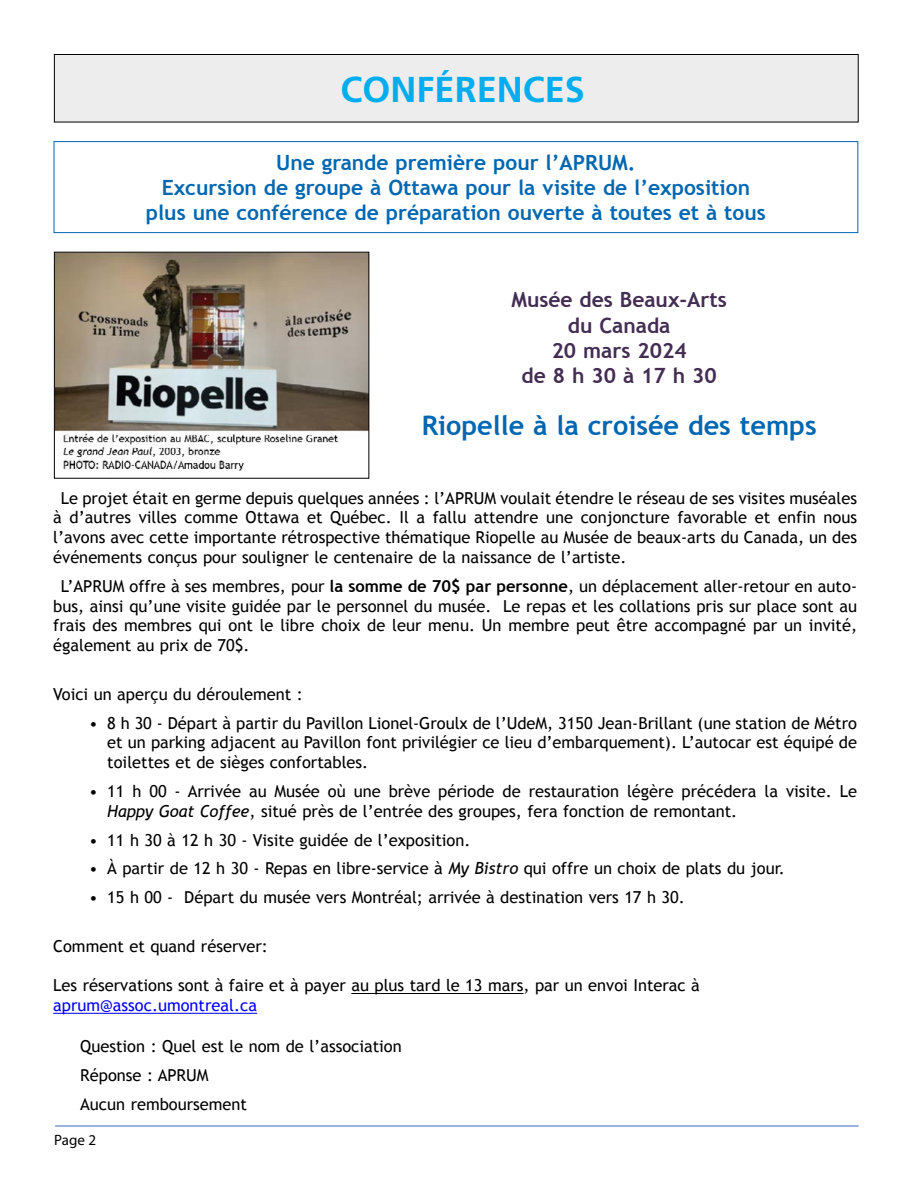
<style>
.page{position:relative;width:918px;height:1188px;background:#fff}
.page>*{position:absolute;margin:0;border:0;box-sizing:border-box;transform-origin:0 0}
.t1{font:700 36px "Frutiger";color:#00aeef}
.t2{font:700 27px "Trebuchet MS";color:#0067b1}
.t3{font:700 21px/25.2px "Trebuchet MS";color:#0067b1;text-align:center}
.t4{font:700 21px/25.2px "Trebuchet MS";color:#432d52;text-align:center}
.t5{font:16.5px/19.8px "Trebuchet MS";color:#000;text-align:justify}
.t6{font:16.5px "Trebuchet MS";color:#00f}
.t7{font:15px "Myriad Pro";color:#000}
.s1{font-weight:700}
.s2{font-style:italic}
</style>
<div class="page">
<hr style="left:55px;top:1126px;width:804px;height:1px;background:#3c65af">
<div style="left:54px;top:55px;width:804px;height:67px;background:#ededee"></div>
<div style="left:54px;top:54px;width:805px;height:68px;border:1px solid #000"></div>
<div style="left:54px;top:141px;width:804px;height:92px;border:1px solid #0067b1"></div>
<hr style="left:351px;top:993px;width:173px;height:1px;background:#000">
<hr style="left:53px;top:1013px;width:204px;height:1px;background:#00f">
<img style="left:56px;top:254px;width:311px;height:219px">
<div style="left:54px;top:252px;width:315px;height:227px;border:1px solid #000"></div>
<h1 class="t1" style="left:341px;top:69px;width:246px">CONFÉRENCES</h1>
<p class="t3" style="left:146px;top:150px;width:622px">Une grande première pour l’APRUM.<br>Excursion de groupe à Ottawa pour la visite de l’exposition plus une conférence de préparation ouverte à toutes et à tous</p>
<p class="t4" style="left:511px;top:287px;width:217px">Musée des Beaux-Arts du Canada<br>20 mars 2024<br>de 8 h 30 à 17 h 30</p>
<h2 class="t2" style="left:422px;top:409px;width:396px">Riopelle à la croisée des temps</h2>
<p class="t5" style="left:53px;top:488px;width:805px;text-indent:7px">Le projet était en germe depuis quelques années : l’APRUM voulait étendre le réseau de ses visites muséales à d’autres villes comme Ottawa et Québec. Il a fallu attendre une conjoncture favorable et enfin nous l’avons avec cette importante rétrospective thématique Riopelle au Musée de beaux-arts du Canada, un des événements conçus pour souligner le centenaire de la naissance de l’artiste.</p>
<p class="t5" style="left:53px;top:576px;width:805px;text-indent:8px">L’APRUM offre à ses membres, pour <span class="s1">la somme de 70$ par personne</span>, un déplacement aller-retour en auto&shy;bus, ainsi qu’une visite guidée par le personnel du musée. Le repas et les collations pris sur place sont au frais des membres qui ont le libre choix de leur menu. Un membre peut être accompagné par un invité, également au prix de 70$.</p>
<p class="t5" style="left:53px;top:684px;width:251px">Voici un aperçu du déroulement :</p>
<p class="t5" style="left:107px;top:713px;width:751px;text-indent:-18px">• 8 h 30 - Départ à partir du Pavillon Lionel-Groulx de l’UdeM, 3150 Jean-Brillant (une station de Métro et un parking adjacent au Pavillon font privilégier ce lieu d’embarquement). L’autocar est équipé de toilettes et de sièges confortables.</p>
<p class="t5" style="left:107px;top:781px;width:751px;text-indent:-18px">• 11 h 00 - Arrivée au Musée où une brève période de restauration légère précédera la visite. Le<br><span class="s2">Happy Goat Coffee</span>, situé près de l’entrée des groupes, fera fonction de remontant.</p>
<p class="t5" style="left:89px;top:830px;width:383px">• 11 h 30 à 12 h 30 - Visite guidée de l’exposition.</p>
<p class="t5" style="left:89px;top:859px;width:697px">• À partir de 12 h 30 - Repas en libre-service à <span class="s2">My Bistro</span> qui offre un choix de plats du jour.</p>
<p class="t5" style="left:89px;top:888px;width:597px">• 15 h 00 - Départ du musée vers Montréal; arrivée à destination vers 17 h 30.</p>
<p class="t5" style="left:53px;top:936px;width:216px">Comment et quand réserver:</p>
<p class="t5" style="left:53px;top:976px;width:648px">Les réservations sont à faire et à payer au plus tard le 13 mars, par un envoi Interac à</p>
<p class="t6" style="left:53px;top:996px;width:205px">aprum@assoc.umontreal.ca</p>
<p class="t5" style="left:80px;top:1032px;width:323px;line-height:28.8px;text-align:left">Question : Quel est le nom de l’association<br>Réponse : APRUM<br>Aucun remboursement</p>
<p class="t7" style="left:54px;top:1131px;width:43px">Page 2</p>
</div>
